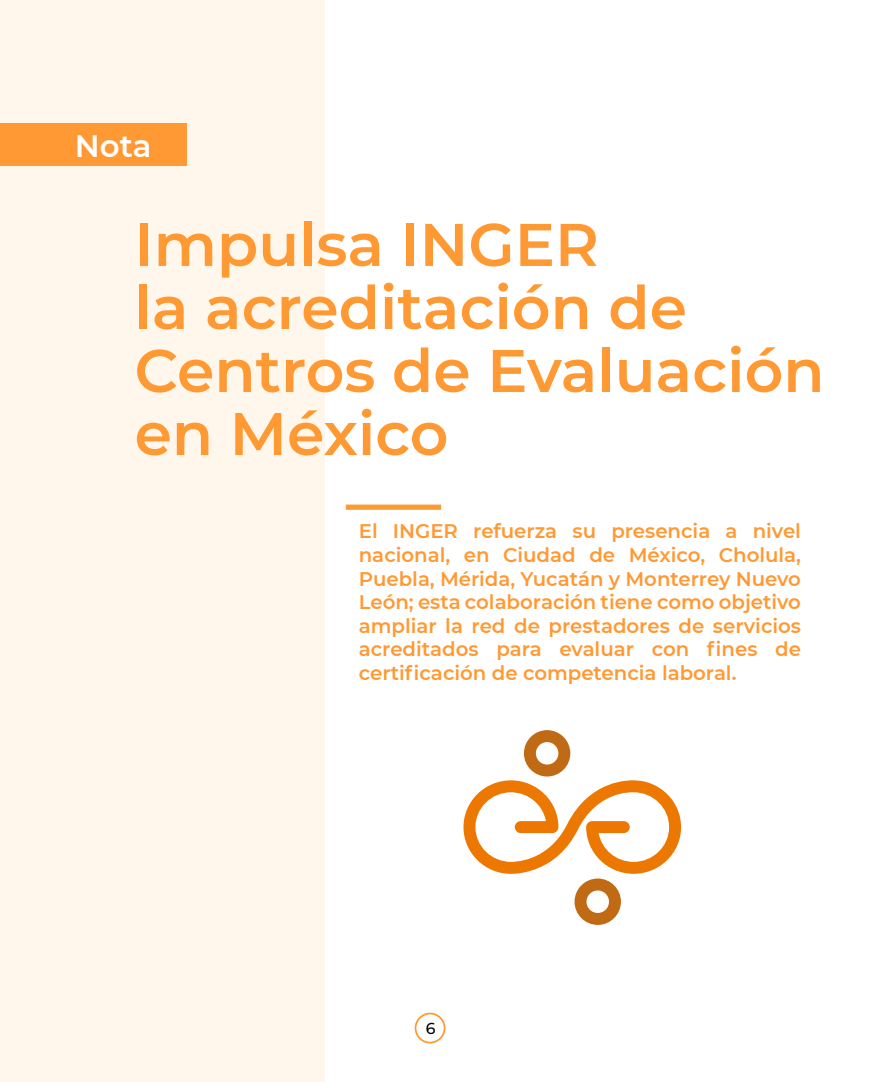
<style>
.page{position:relative;width:876px;height:1082px;background:#fff}
.page>*{position:absolute;margin:0;border:0;box-sizing:border-box;transform-origin:0 0}
.t1{font:600 60.02px/63px "Montserrat";color:#f93}
.t2{font:600 30.8px "Montserrat";color:#fff}
.t3{font:600 19.6px/23.6px "Montserrat";color:#f93;text-align:justify}
.t4{font:500 15.75px "Montserrat";color:#000}
</style>
<div class="page">
<div style="left:0;top:0;width:325px;height:1081px;background:#fff7eb"></div>
<svg style="left:463px;top:730px;width:217px;height:194px"></svg>
<div style="left:414px;top:1012px;width:31px;height:31px;border:2px solid #f93;border-radius:50%"></div>
<div style="left:0;top:123px;width:186px;height:43px;background:#f93"></div>
<div style="left:345px;top:504px;width:96px;height:6px;background:#f93"></div>
<p class="t2" style="left:75px;top:124px;width:78px">Nota</p>
<p class="t1" style="left:134px;top:210px;width:691px">Impulsa INGER<br>la acreditación de<br>Centros de Evaluación en México</p>
<p class="t3" style="left:358px;top:518px;width:443px">El INGER refuerza su presencia a nivel nacional, en Ciudad de México, Cholula, Puebla, Mérida, Yucatán y Monterrey Nuevo León; esta colaboración tiene como objetivo ampliar la red de prestadores de servicios acreditados para evaluar con fines de certificación de competencia laboral.</p>
<p class="t4" style="left:425px;top:1017px;width:11px">6</p>
</div>
